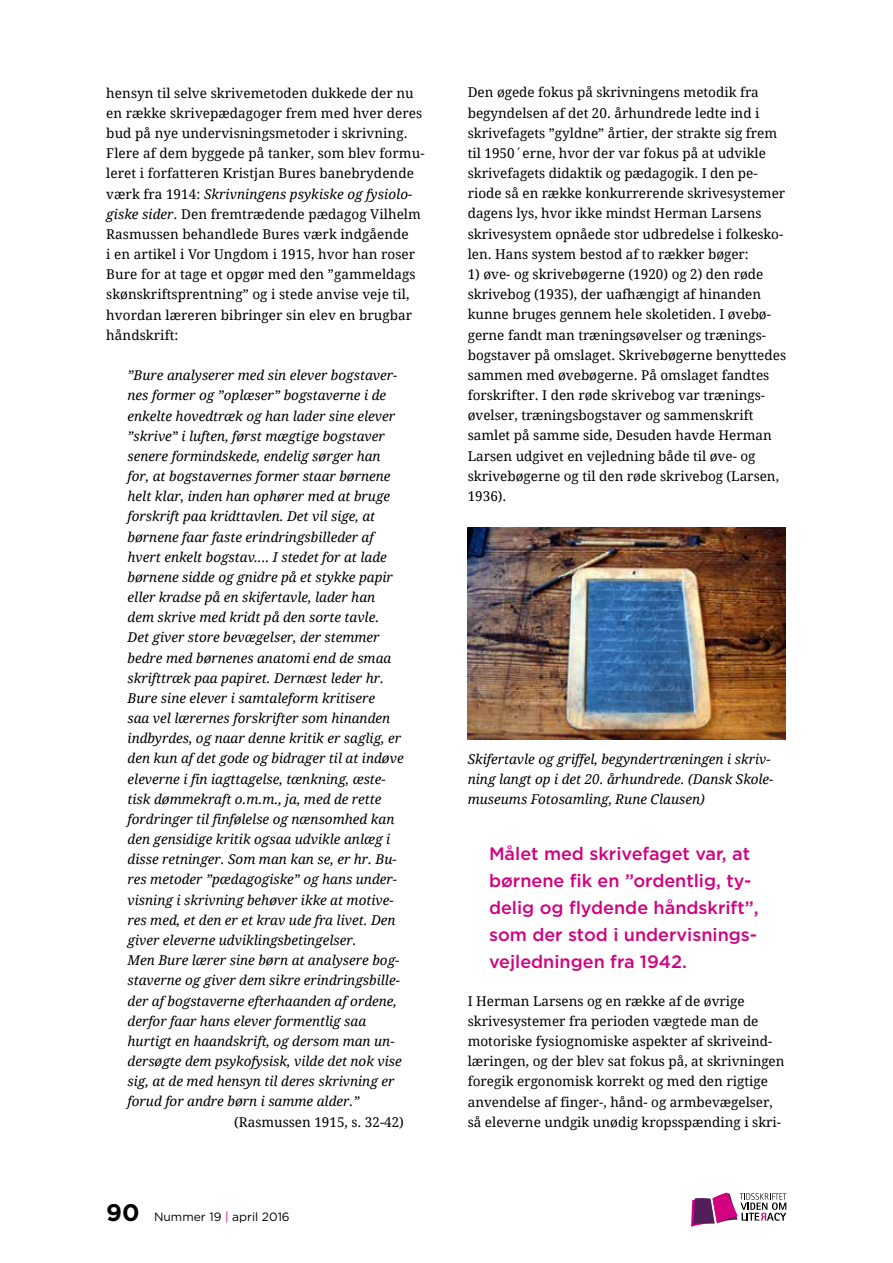
<style>
.page{position:relative;width:893px;height:1263px;background:#fff}
.page>*{position:absolute;margin:0;border:0;box-sizing:border-box;transform-origin:0 0}
.t1{font:500 18px/27px "Gotham";color:#d4007f}
.t2{font:13.5px/20.1px "Droid Serif";color:#000}
.t3{font:italic 13.5px/20.1px "Droid Serif";color:#000}
.t4{font:12px "Gotham";color:#000}
.s1{font-style:italic}
.s2{font-weight:700;font-size:24px}
.s3{color:#d4007f}
</style>
<div class="page">
<img style="left:468px;top:528px;width:317px;height:211px">
<svg style="left:691px;top:1192px;width:95px;height:35px"></svg>
<p class="t2" style="left:106px;top:83px;width:320px">hensyn til selve skrivemetoden dukkede der nu en række skrivepædagoger frem med hver deres bud på nye undervisningsmetoder i skrivning.<br>Flere af dem byggede på tanker, som blev formu&shy;leret i forfatteren Kristjan Bures banebrydende værk fra 1914: <span class="s1">Skrivningens psykiske og fysiolo&shy;giske sider</span>. Den fremtrædende pædagog Vilhelm Rasmussen behandlede Bures værk indgående<br>i en artikel i Vor Ungdom i 1915, hvor han roser Bure for at tage et opgør med den ”gammeldags skønskriftsprentning” og i stede anvise veje til, hvordan læreren bibringer sin elev en brugbar håndskrift:</p>
<p class="t3" style="left:128px;top:365px;width:278px">”Bure analyserer med sin elever bogstaver&shy;nes former og ”oplæser” bogstaverne i de enkelte hovedtræk og han lader sine elever ”skrive” i luften, først mægtige bogstaver senere formindskede, endelig sørger han for, at bogstavernes former staar børnene helt klar, inden han ophører med at bruge forskrift paa kridttavlen. Det vil sige, at børnene faar faste erindringsbilleder af hvert enkelt bogstav.... I stedet for at lade børnene sidde og gnidre på et stykke papir eller kradse på en skifertavle, lader han dem skrive med kridt på den sorte tavle.<br>Det giver store bevægelser, der stemmer bedre med børnenes anatomi end de smaa skrifttræk paa papiret. Dernæst leder hr.<br>Bure sine elever i samtaleform kritisere<br>saa vel lærernes forskrifter som hinanden indbyrdes, og naar denne kritik er saglig, er den kun af det gode og bidrager til at indøve eleverne i fin iagttagelse, tænkning, æste&shy;tisk dømmekraft o.m.m., ja, med de rette fordringer til finfølelse og nænsomhed kan den gensidige kritik ogsaa udvikle anlæg i disse retninger. Som man kan se, er hr. Bu&shy;res metoder ”pædagogiske” og hans under&shy;visning i skrivning behøver ikke at motive&shy;res med, et den er et krav ude fra livet. Den giver eleverne udviklingsbetingelser.<br>Men Bure lærer sine børn at analysere bog&shy;staverne og giver dem sikre erindringsbille&shy;der af bogstaverne efterhaanden af ordene, derfor faar hans elever formentlig saa hurtigt en haandskrift, og dersom man un&shy;dersøgte dem psykofysisk, vilde det nok vise sig, at de med hensyn til deres skrivning er forud for andre børn i samme alder.”</p>
<p class="t2" style="left:234px;top:1112px;width:171px">(Rasmussen 1915, s. 32-42)</p>
<p class="t4" style="left:106px;top:1209px;width:185px"><span class="s2">90</span> Nummer 19 <span class="s3">|</span> april 2016</p>
<p class="t2" style="left:468px;top:83px;width:319px">Den øgede fokus på skrivningens metodik fra begyndelsen af det 20. århundrede ledte ind i skrivefagets ”gyldne” årtier, der strakte sig frem til 1950´erne, hvor der var fokus på at udvikle skrivefagets didaktik og pædagogik. I den pe&shy;riode så en række konkurrerende skrivesystemer dagens lys, hvor ikke mindst Herman Larsens skrivesystem opnåede stor udbredelse i folkesko&shy;len. Hans system bestod af to rækker bøger:</p>
<p class="t2" style="left:468px;top:264px;width:320px">1) øve- og skrivebøgerne (1920) og 2) den røde skrivebog (1935), der uafhængigt af hinanden kunne bruges gennem hele skoletiden. I øvebø&shy;gerne fandt man træningsøvelser og trænings&shy;bogstaver på omslaget. Skrivebøgerne benyttedes sammen med øvebøgerne. På omslaget fandtes forskrifter. I den røde skrivebog var trænings&shy;øvelser, træningsbogstaver og sammenskrift samlet på samme side, Desuden havde Herman Larsen udgivet en vejledning både til øve- og skrivebøgerne og til den røde skrivebog (Larsen, 1936).</p>
<p class="t3" style="left:468px;top:749px;width:307px">Skifertavle og griffel, begyndertræningen i skriv&shy;ning langt op i det 20. århundrede. (Dansk Skole&shy;museums Fotosamling, Rune Clausen)</p>
<h1 class="t1" style="left:489px;top:839px;width:271px">Målet med skrivefaget var, at børnene fik en ”ordentlig, ty&shy;delig og flydende håndskrift”, som der stod i undervisnings&shy;vejledningen fra 1942.</h1>
<p class="t2" style="left:468px;top:991px;width:318px">I Herman Larsens og en række af de øvrige skrivesystemer fra perioden vægtede man de motoriske fysiognomiske aspekter af skriveind&shy;læringen, og der blev sat fokus på, at skrivningen foregik ergonomisk korrekt og med den rigtige anvendelse af finger-, hånd- og armbevægelser, så eleverne undgik unødig kropsspænding i skri-</p>
</div>
